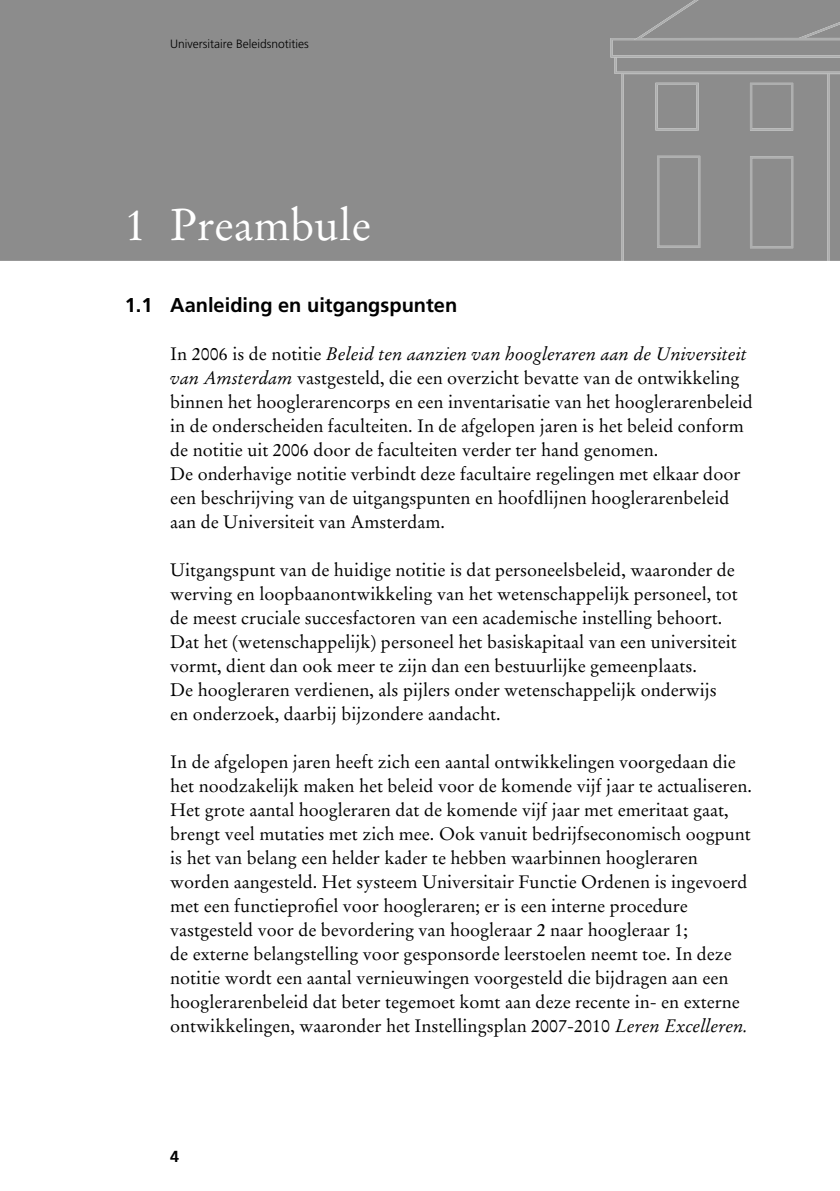
<style>
.page{position:relative;width:840px;height:1191px;background:#fff}
.page>*{position:absolute;margin:0;border:0;box-sizing:border-box;transform-origin:0 0}
.t1{font:44px "Stempel Garamond LT Std";color:#fff}
.t2{font:700 20px "Frutiger LT Std";color:#000}
.t3{font:18px/24px "Stempel Garamond LT Std";color:#000}
.t4{font:700 16px "Frutiger LT Std";color:#000}
.t5{font:300 12px "Frutiger LT Std";color:#000}
.s1{font-style:italic}
</style>
<div class="page">
<div style="left:0;top:0;width:621px;height:261px;background:#8c8c8c"></div>
<svg style="left:621px;top:74px;width:218px;height:187px;background:#8f8f8f"></svg>
<svg style="left:610px;top:0;width:229px;height:74px;background:#919191"></svg>
<p class="t5" style="left:170px;top:37px;width:140px">Universitaire Beleidsnotities</p>
<h1 class="t1" style="left:125px;top:198px;width:247px">1 Preambule</h1>
<p class="t2" style="left:125px;top:293px;width:334px">1.1 aanleiding en uitgangspunten</p>
<p class="t3" style="left:170px;top:342px;width:584px">In 2006 is de notitie <span class="s1">Beleid ten aanzien van hoogleraren aan de Universiteit van Amsterdam</span> vastgesteld, die een overzicht bevatte van de ontwikkeling binnen het hooglerarencorps en een inventarisatie van het hooglerarenbeleid in de onderscheiden faculteiten. In de afgelopen jaren is het beleid conform de notitie uit 2006 door de faculteiten verder ter hand genomen.<br>De onderhavige notitie verbindt deze facultaire regelingen met elkaar door een beschrijving van de uitgangspunten en hoofdlijnen hooglerarenbeleid aan de Universiteit van Amsterdam.</p>
<p class="t3" style="left:170px;top:558px;width:569px">Uitgangspunt van de huidige notitie is dat personeelsbeleid, waaronder de werving en loopbaanontwikkeling van het wetenschappelijk personeel, tot de meest cruciale succesfactoren van een academische instelling behoort.<br>Dat het (wetenschappelijk) personeel het basiskapitaal van een universiteit vormt, dient dan ook meer te zijn dan een bestuurlijke gemeenplaats.<br>De hoogleraren verdienen, als pijlers onder wetenschappelijk onderwijs en onderzoek, daarbij bijzondere aandacht.</p>
<p class="t3" style="left:170px;top:750px;width:583px">In de afgelopen jaren heeft zich een aantal ontwikkelingen voorgedaan die het noodzakelijk maken het beleid voor de komende vijf jaar te actualiseren.<br>Het grote aantal hoogleraren dat de komende vijf jaar met emeritaat gaat, brengt veel mutaties met zich mee. Ook vanuit bedrijfseconomisch oogpunt is het van belang een helder kader te hebben waarbinnen hoogleraren worden aangesteld. Het systeem Universitair Functie Ordenen is ingevoerd met een functieprofiel voor hoogleraren; er is een interne procedure vastgesteld voor de bevordering van hoogleraar 2 naar hoogleraar 1;<br>de externe belangstelling voor gesponsorde leerstoelen neemt toe. In deze notitie wordt een aantal vernieuwingen voorgesteld die bijdragen aan een hooglerarenbeleid dat beter tegemoet komt aan deze recente in- en externe ontwikkelingen, waaronder het Instellingsplan 2007-2010 <span class="s1">Leren Excelleren.</span></p>
<p class="t4" style="left:170px;top:1147px;width:10px">4</p>
</div>
